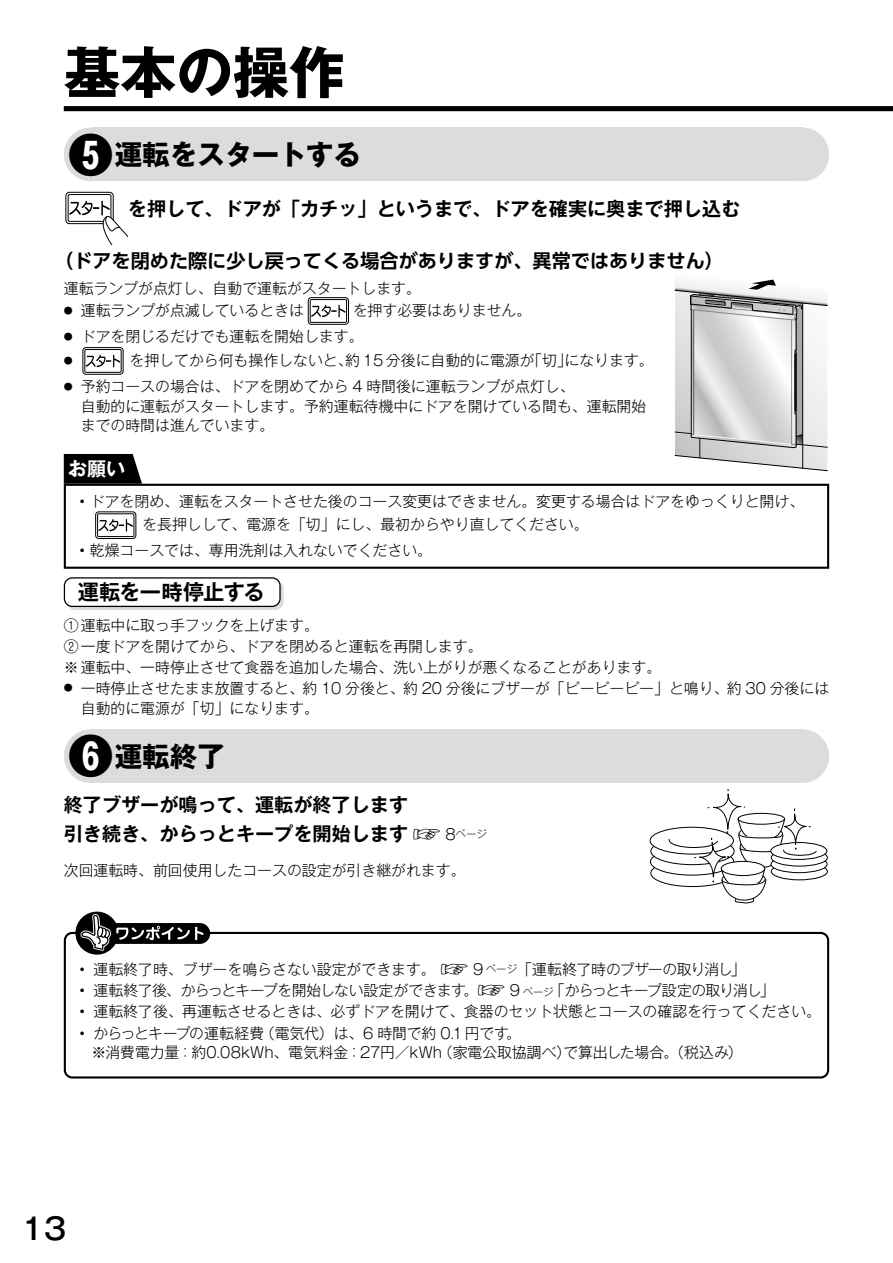
<style>
.page{position:relative;width:893px;height:1263px;background:#fff}
.page>*{position:absolute;margin:0;border:0;box-sizing:border-box;transform-origin:0 0}
.t1{font:700 56.4px "Gothic MB101 Pro";color:#000}
.t2{font:500 29.7px "Gothic MB101 Pro";color:#000}
.t3{font:700 27.6px "Gothic MB101 Pro";letter-spacing:-.01em;color:#000}
.t4{font:700 21.3px "Gothic MB101 Pro De";letter-spacing:-.025em;color:#000}
.t5{font:700 19.2px/29.7px "Gothic MB101 Pro De";color:#000}
.t6{font:700 19.2px "UD Shin Go Pro De";color:#000}
.t7{font:700 19.2px "Gothic MB101 Pro De";color:#fff}
.t8{font:300 14.85px/21.3px "Gothic MB101 Pro";color:#000}
.t9{font:300 9px "Gothic MB101 Pro";color:#000}
.s1{font-size:45.15px}
.s2{font-weight:700}
.s3{font-family:"Gothic MB101 Pro";font-weight:300;font-size:26.1px}
.s4{font-family:"Gothic MB101 Pro";font-weight:300;font-size:14.85px}
.s5{font-size:26.1px}
.s6{font-size:10.35px}
</style>
<div class="page">
<div style="left:64px;top:106px;width:829px;height:5px;background:#000"></div>
<div style="left:92px;top:128px;width:711px;height:53px;background:#dcdcdc"></div>
<div style="left:775px;top:128px;width:54px;height:53px;background:#dcdcdc;border-radius:50%"></div>
<div style="left:64px;top:128px;width:53px;height:53px;background:#dcdcdc;border-radius:50%"></div>
<div style="left:69px;top:133px;width:43px;height:43px;background:#fff;border-radius:50%"></div>
<div style="left:66px;top:192px;width:47px;height:32px;border:1px solid #000;border-radius:4px"></div>
<div style="left:68px;top:194px;width:43px;height:27px;border:1px solid #000"></div>
<svg style="left:69px;top:200px;width:59px;height:44px"></svg>
<div style="left:308px;top:297px;width:41px;height:27px;border:1px solid #000;border-radius:3px"></div>
<svg style="left:312px;top:304px;width:33px;height:14px"></svg>
<div style="left:310px;top:299px;width:37px;height:23px;border:1px solid #000"></div>
<div style="left:83px;top:347px;width:40px;height:27px;border:1px solid #000;border-radius:3px"></div>
<svg style="left:87px;top:354px;width:32px;height:14px"></svg>
<div style="left:85px;top:349px;width:36px;height:23px;border:1px solid #000"></div>
<svg style="left:64px;top:454px;width:78px;height:30px;background:#101010"></svg>
<div style="left:95px;top:512px;width:41px;height:27px;border:1px solid #000;border-radius:3px"></div>
<svg style="left:99px;top:519px;width:33px;height:13px"></svg>
<div style="left:97px;top:514px;width:37px;height:23px;border:1px solid #000"></div>
<div style="left:64px;top:484px;width:765px;height:85px;border:2px solid #000"></div>
<div style="left:67px;top:580px;width:217px;height:30px;background:#dcdcdc;border-radius:9px"></div>
<div style="left:64px;top:578px;width:216px;height:28px;background:#fff;border-radius:8px"></div>
<div style="left:64px;top:577px;width:217px;height:30px;border:1px solid #000;border-radius:8px"></div>
<div style="left:92px;top:729px;width:711px;height:54px;background:#dcdcdc"></div>
<div style="left:775px;top:729px;width:54px;height:54px;background:#dcdcdc;border-radius:50%"></div>
<div style="left:64px;top:729px;width:53px;height:54px;background:#dcdcdc;border-radius:50%"></div>
<div style="left:69px;top:735px;width:43px;height:42px;background:#fff;border-radius:50%"></div>
<div style="left:64px;top:932px;width:765px;height:146px;border:2px solid #000;border-radius:7px"></div>
<svg style="left:75px;top:912px;width:135px;height:43px"></svg>
<svg style="left:674px;top:279px;width:154px;height:192px"></svg>
<div style="left:713px;top:794px;width:28px;height:35px;border:1px solid #000;border-radius:13px"></div>
<svg style="left:771px;top:863px;width:56px;height:17px"></svg>
<div style="left:771px;top:863px;width:57px;height:17px;border:1px solid #000;border-radius:50%"></div>
<svg style="left:771px;top:856px;width:56px;height:17px"></svg>
<div style="left:771px;top:855px;width:56px;height:18px;border:1px solid #000;border-radius:50%"></div>
<svg style="left:771px;top:849px;width:56px;height:17px"></svg>
<div style="left:771px;top:849px;width:57px;height:17px;border:1px solid #000;border-radius:50%"></div>
<svg style="left:771px;top:842px;width:56px;height:17px"></svg>
<div style="left:770px;top:842px;width:57px;height:18px;border:1px solid #000;border-radius:50%"></div>
<svg style="left:650px;top:807px;width:167px;height:97px"></svg>
<div style="left:721px;top:861px;width:44px;height:14px;background:#fff;border-radius:50%"></div>
<div style="left:721px;top:861px;width:44px;height:15px;border:1px solid #000;border-radius:50%"></div>
<h1 class="t1" style="left:64px;top:25px;width:283px">基本の操作</h1>
<h3 class="t3" style="left:68px;top:131px;width:294px"><span class="s1">❺</span>運転をスタートする</h3>
<p class="t5" style="left:128px;top:192px;width:614px">を押して、ドアが「カチッ」というまで、ドアを確実に奥まで押し込む</p>
<p class="t6" style="left:54px;top:245px;width:671px">（ドアを閉めた際に少し戻ってくる場合がありますが、異常ではありません）</p>
<p class="t8" style="left:64px;top:276px;width:359px">運転ランプが点灯し、自動で運転がスタートします。</p>
<p class="t8" style="left:64px;top:298px;width:242px"><sup>●</sup> 運転ランプが点滅しているときは</p>
<p class="t8" style="left:353px;top:298px;width:180px">を押す必要はありません。</p>
<p class="t8" style="left:64px;top:324px;width:301px"><sup>●</sup> ドアを閉じるだけでも運転を開始します。</p>
<p class="t9" style="left:64px;top:353px;width:10px">●</p>
<p class="t8" style="left:129px;top:348px;width:526px">を押してから何も操作しないと、約 15 分後に自動的に電源が「切」になります。</p>
<p class="t8" style="left:81px;top:374px;width:567px;line-height:19.6px;text-indent:-17px"><sup>●</sup> 予約コースの場合は、ドアを閉めてから 4 時間後に運転ランプが点灯し、<br>自動的に運転がスタートします。予約運転待機中にドアを開けている間も、運転開始までの時間は進んでいます。</p>
<p class="t7" style="left:68px;top:453px;width:59px">お願い</p>
<p class="t8" style="left:142px;top:488px;width:663px;line-height:22.8px;text-indent:-67px"><span class="s2">・</span>ドアを閉め、運転をスタートさせた後のコース変更はできません。変更する場合はドアをゆっくりと開け、を長押しして、電源を「切」にし、最初からやり直してください。</p>
<p class="t8" style="left:75px;top:538px;width:359px"><span class="s2">・</span>乾燥コースでは、専用洗剤は入れないでください。</p>
<h3 class="t4" style="left:78px;top:574px;width:188px">運転を一時停止する</h3>
<p class="t8" style="left:64px;top:612px;width:599px">①運転中に取っ手フックを上げます。<br>②一度ドアを開けてから、ドアを閉めると運転を再開します。<br>※運転中、一時停止させて食器を追加した場合、洗い上がりが悪くなることがあります。</p>
<p class="t8" style="left:81px;top:676px;width:750px;line-height:20.2px;text-indent:-17px"><sup>●</sup> 一時停止させたまま放置すると、約 10 分後と、約 20 分後にブザーが「ピーピーピー」と鳴り、約 30 分後には自動的に電源が「切」になります。</p>
<h3 class="t3" style="left:68px;top:733px;width:158px"><span class="s1">❻</span>運転終了</h3>
<p class="t5" style="left:64px;top:787px;width:425px">終了ブザーが鳴って、運転が終了します<br>引き続き、からっとキープを開始します <span class="s3">☞</span> <span class="s4">8</span><sup>ページ</sup></p>
<p class="t8" style="left:64px;top:857px;width:403px">次回運転時、前回使用したコースの設定が引き継がれます。</p>
<p class="t8" style="left:75px;top:956px;width:748px"><span class="s2">・</span> 運転終了時、ブザーを鳴らさない設定ができます。 <span class="s5">☞</span> 9 <span class="s6">ページ</span>「運転終了時のブザーの取り消し」<br><span class="s2">・</span> 運転終了後、からっとキープを開始しない設定ができます。<span class="s5">☞</span> 9 <span class="s6">ページ</span>「からっとキープ設定の取り消し」<br><span class="s2">・</span> 運転終了後、再運転させるときは、必ずドアを開けて、食器のセット状態とコースの確認を行ってください。<span class="s2">・</span> からっとキープの運転経費（電気代）は、6 時間で約 0.1 円です。</p>
<p class="t8" style="left:91px;top:1040px;width:653px">※消費電力量：約0.08kWh、電気料金：27円／kWh（家電公取協調べ）で算出した場合。（税込み）</p>
<h2 class="t2" style="left:21px;top:1204px;width:47px">13</h2>
</div>
